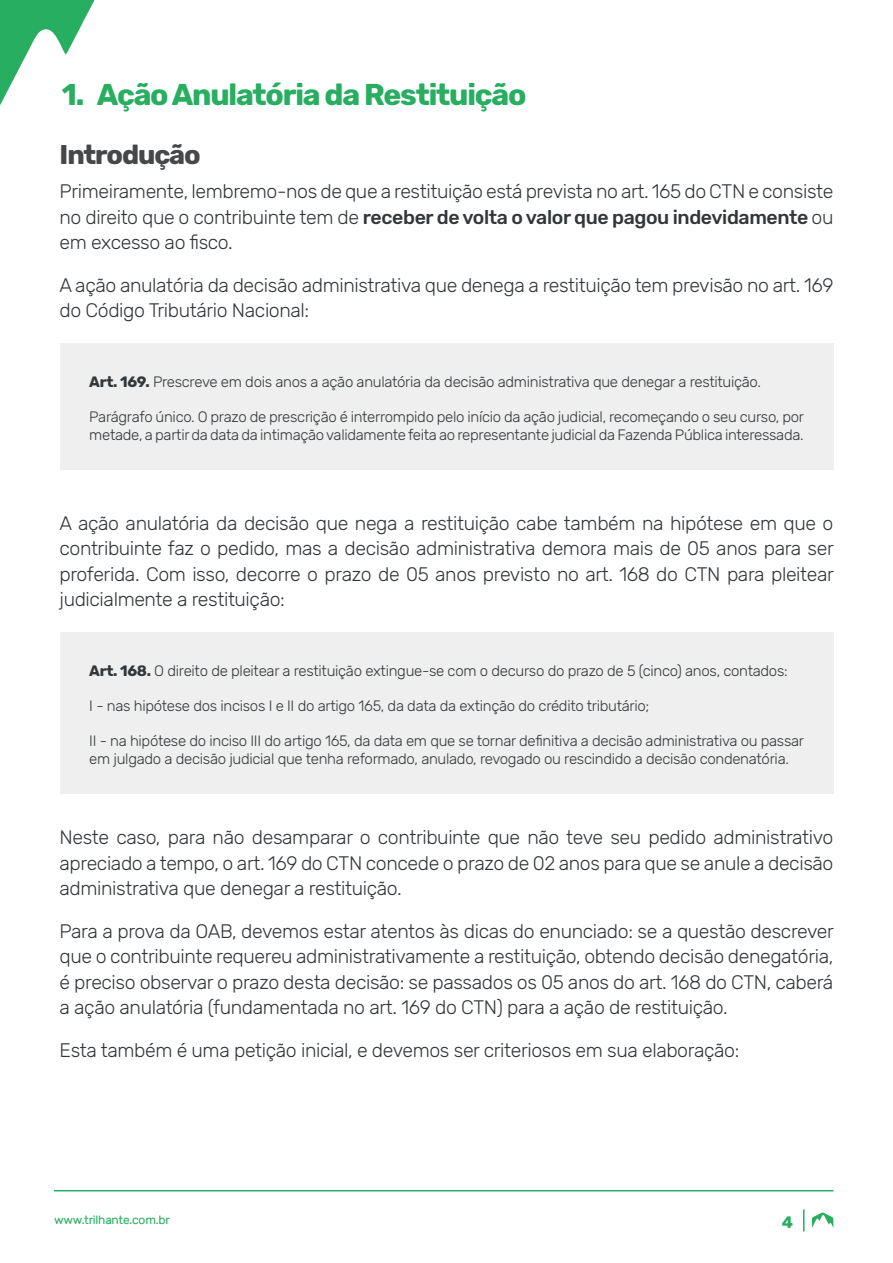
<style>
.page{position:relative;width:893px;height:1263px;background:#fff}
.page>*{position:absolute;margin:0;border:0;box-sizing:border-box;transform-origin:0 0}
.t1{font:700 30px "Rubik";letter-spacing:-.04em;color:#27ae60}
.Título_3{font:700 27px "Rubik";letter-spacing:-.04em;color:#454749}
.Parágrafo_Texto{font:300 19.5px/25.5px "Rubik";letter-spacing:-.02em;color:#33373a;text-align:justify}
.Parágrafo_Texto-2{font:700 16.5px "Rubik";color:#27ae60}
.t2{font:300 15px/18px "Rubik";letter-spacing:-.02em;color:#33373a}
.t3{font:12px "Rubik";letter-spacing:-.02em;color:#27ae60}
.s1{font-weight:500}
.s2{font-weight:700}
</style>
<div class="page">
<svg style="left:0;top:0;width:95px;height:106px"></svg>
<svg style="left:803px;top:1209px;width:1px;height:22px"></svg>
<svg style="left:811px;top:1212px;width:23px;height:16px"></svg>
<hr style="left:54px;top:1190px;width:779px;height:1px;background:#27ae60">
<div style="left:60px;top:343px;width:773px;height:127px;background:#eeefee"></div>
<div style="left:60px;top:632px;width:773px;height:162px;background:#eeefee"></div>
<p class="t1" style="left:62px;top:77px;width:466px">1. Ação Anulatória da Restituição</p>
<p class="Título_3" style="left:60px;top:139px;width:143px">Introdução</p>
<p class="Parágrafo_Texto" style="left:60px;top:179px;width:775px">Primeiramente, lembremo-nos de que a restituição está prevista no art. 165 do CTN e consiste no direito que o contribuinte tem de <span class="s1">receber de volta o valor que pagou indevidamente</span> ou em excesso ao fisco.</p>
<p class="Parágrafo_Texto" style="left:60px;top:273px;width:775px">A ação anulatória da decisão administrativa que denega a restituição tem previsão no art. 169 do Código Tributário Nacional:</p>
<p class="t2" style="left:89px;top:373px;width:673px"><span class="s2">Art. 169.</span> Prescreve em dois anos a ação anulatória da decisão administrativa que denegar a restituição.</p>
<p class="t2" style="left:89px;top:408px;width:716px">Parágrafo único. O prazo de prescrição é interrompido pelo início da ação judicial, recomeçando o seu curso, por metade, a partir da data da intimação validamente feita ao representante judicial da Fazenda Pública interessada.</p>
<p class="Parágrafo_Texto" style="left:60px;top:511px;width:776px">A ação anulatória da decisão que nega a restituição cabe também na hipótese em que o contribuinte faz o pedido, mas a decisão administrativa demora mais de 05 anos para ser proferida. Com isso, decorre o prazo de 05 anos previsto no art. 168 do CTN para pleitear judicialmente a restituição:</p>
<p class="t2" style="left:89px;top:662px;width:700px"><span class="s2">Art. 168.</span> O direito de pleitear a restituição extingue-se com o decurso do prazo de 5 (cinco) anos, contados:</p>
<p class="t2" style="left:89px;top:697px;width:562px">I - nas hipótese dos incisos I e II do artigo 165, da data da extinção do crédito tributário;</p>
<p class="t2" style="left:89px;top:732px;width:716px">II - na hipótese do inciso III do artigo 165, da data em que se tornar definitiva a decisão administrativa ou passar em julgado a decisão judicial que tenha reformado, anulado, revogado ou rescindido a decisão condenatória.</p>
<p class="Parágrafo_Texto" style="left:60px;top:825px;width:775px">Neste caso, para não desamparar o contribuinte que não teve seu pedido administrativo apreciado a tempo, o art. 169 do CTN concede o prazo de 02 anos para que se anule a decisão administrativa que denegar a restituição.</p>
<p class="Parágrafo_Texto" style="left:60px;top:919px;width:776px">Para a prova da OAB, devemos estar atentos às dicas do enunciado: se a questão descrever que o contribuinte requereu administrativamente a restituição, obtendo decisão denegatória, é preciso observar o prazo desta decisão: se passados os 05 anos do art. 168 do CTN, caberá a ação anulatória (fundamentada no art. 169 do CTN) para a ação de restituição.</p>
<p class="Parágrafo_Texto" style="left:60px;top:1038px;width:681px">Esta também é uma petição inicial, e devemos ser criteriosos em sua elaboração:</p>
<p class="t3" style="left:54px;top:1213px;width:117px">www.trilhante.com.br</p>
<p class="Parágrafo_Texto-2" style="left:782px;top:1212px;width:13px">4</p>
</div>
